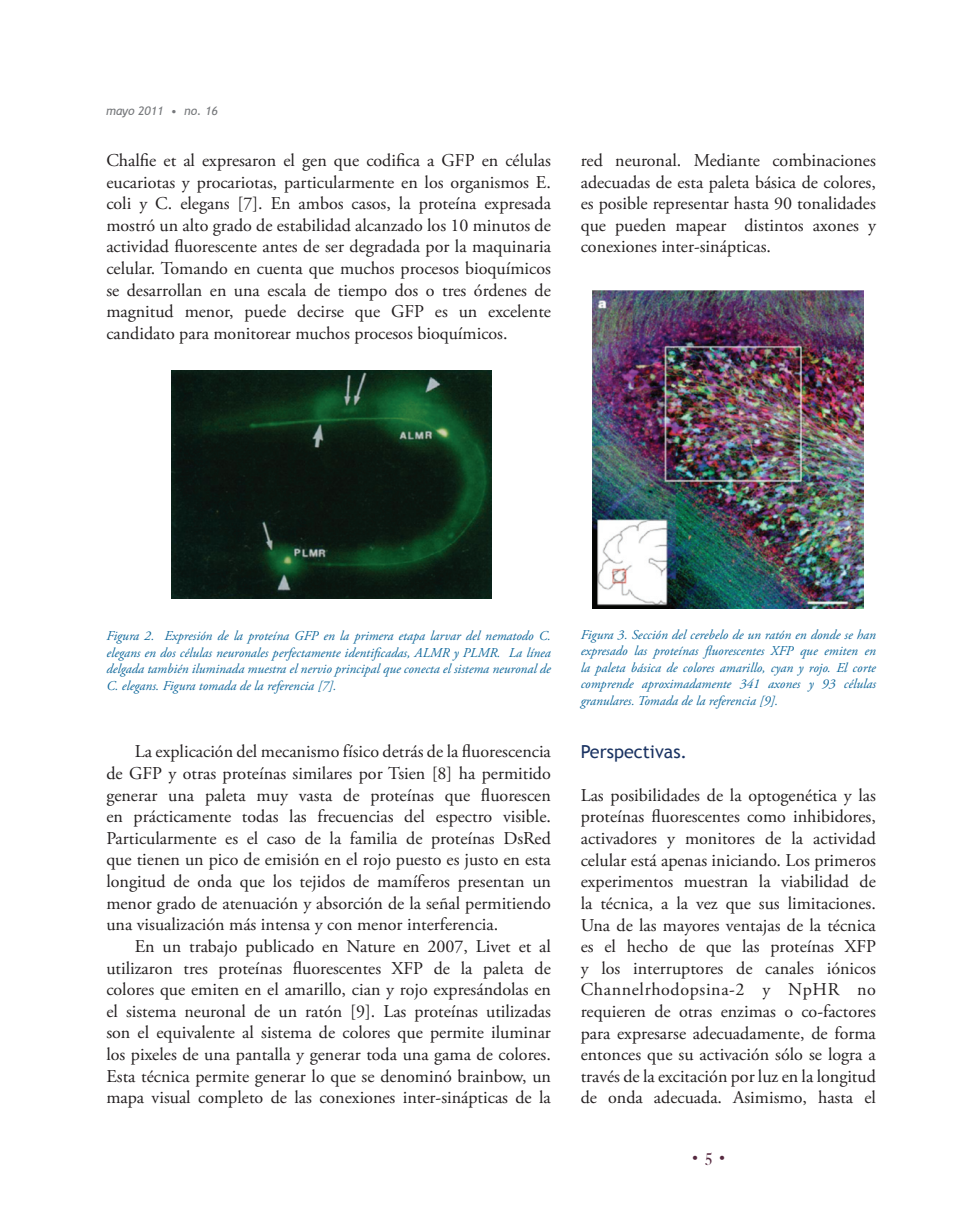
<style>
.page{position:relative;width:961px;height:1231px;background:#fff}
.page>*{position:absolute;margin:0;border:0;box-sizing:border-box;transform-origin:0 0}
.t1{font:18px/21.6px "Adobe Garamond Pro";color:#231f20;text-align:justify}
.t2{font:18px "Trebuchet MS";color:#1b3463}
.t3{font:italic 13.5px/16.5px "Adobe Garamond Pro";color:#10689b;text-align:justify}
.t4{font:italic 12px "Trebuchet MS";color:#76787b}
.t5{font:500 12px "Big Caslon";color:#562940}
.s1{font-size:16.5px}
</style>
<div class="page">
<img style="left:171px;top:370px;width:320px;height:228px">
<img style="left:593px;top:290px;width:270px;height:318px">
<p class="t4" style="left:106px;top:104px;width:113px">mayo 2011 • no. 16</p>
<p class="t1" style="left:106px;top:150px;width:446px">Chalfie et al expresaron el gen que codifica a GFP en células eucariotas y procariotas, particularmente en los organismos E. coli y C. elegans [7]. En ambos casos, la proteína expresada mostró un alto grado de estabilidad alcanzado los 10 minutos de actividad fluorescente antes de ser degradada por la maquinaria celular. Tomando en cuenta que muchos procesos bioquímicos se desarrollan en una escala de tiempo dos o tres órdenes de magnitud menor, puede decirse que GFP es un excelente candidato para monitorear muchos procesos bioquímicos.</p>
<p class="t1" style="left:580px;top:150px;width:297px">red neuronal. Mediante combinaciones adecuadas de esta paleta básica de colores, es posible representar hasta 90 tonalidades que pueden mapear distintos axones y conexiones inter-sinápticas.</p>
<p class="t3" style="left:106px;top:628px;width:446px">Figura 2. Expresión de la proteína GFP en la primera etapa larvar del nematodo C. elegans en dos células neuronales perfectamente identificadas, ALMR y PLMR. La línea delgada también iluminada muestra el nervio principal que conecta el sistema neuronal de C. elegans. Figura tomada de la referencia [7].</p>
<p class="t3" style="left:580px;top:627px;width:297px">Figura 3. Sección del cerebelo de un ratón en donde se han expresado las proteínas fluorescentes XFP que emiten en la paleta básica de colores amarillo, cyan y rojo. El corte comprende aproximadamente 341 axones y 93 células granulares. Tomada de la referencia [9].</p>
<p class="t1" style="left:106px;top:741px;width:446px;text-indent:28px">La explicación del mecanismo físico detrás de la fluorescencia de GFP y otras proteínas similares por Tsien [8] ha permitido generar una paleta muy vasta de proteínas que fluorescen en prácticamente todas las frecuencias del espectro visible.<br>Particularmente es el caso de la familia de proteínas DsRed que tienen un pico de emisión en el rojo puesto es justo en esta longitud de onda que los tejidos de mamíferos presentan un menor grado de atenuación y absorción de la señal permitiendo una visualización más intensa y con menor interferencia.</p>
<p class="t1" style="left:106px;top:936px;width:446px;text-indent:28px">En un trabajo publicado en Nature en 2007, Livet et al utilizaron tres proteínas fluorescentes XFP de la paleta de colores que emiten en el amarillo, cian y rojo expresándolas en el sistema neuronal de un ratón [9]. Las proteínas utilizadas son el equivalente al sistema de colores que permite iluminar los pixeles de una pantalla y generar toda una gama de colores.<br>Esta técnica permite generar lo que se denominó brainbow, un mapa visual completo de las conexiones inter-sinápticas de la</p>
<p class="t2" style="left:580px;top:740px;width:108px">Perspectivas.</p>
<p class="t1" style="left:580px;top:785px;width:297px">Las posibilidades de la optogenética y las proteínas fluorescentes como inhibidores, activadores y monitores de la actividad celular está apenas iniciando. Los primeros experimentos muestran la viabilidad de la técnica, a la vez que sus limitaciones.<br>Una de las mayores ventajas de la técnica es el hecho de que las proteínas XFP y los interruptores de canales iónicos Channelrhodopsina-2 y NpHR no requieren de otras enzimas o co-factores para expresarse adecuadamente, de forma entonces que su activación sólo se logra a través de la excitación por luz en la longitud de onda adecuada. Asimismo, hasta el</p>
<p class="t5" style="left:692px;top:1149px;width:35px">• <span class="s1">5</span> •</p>
</div>
